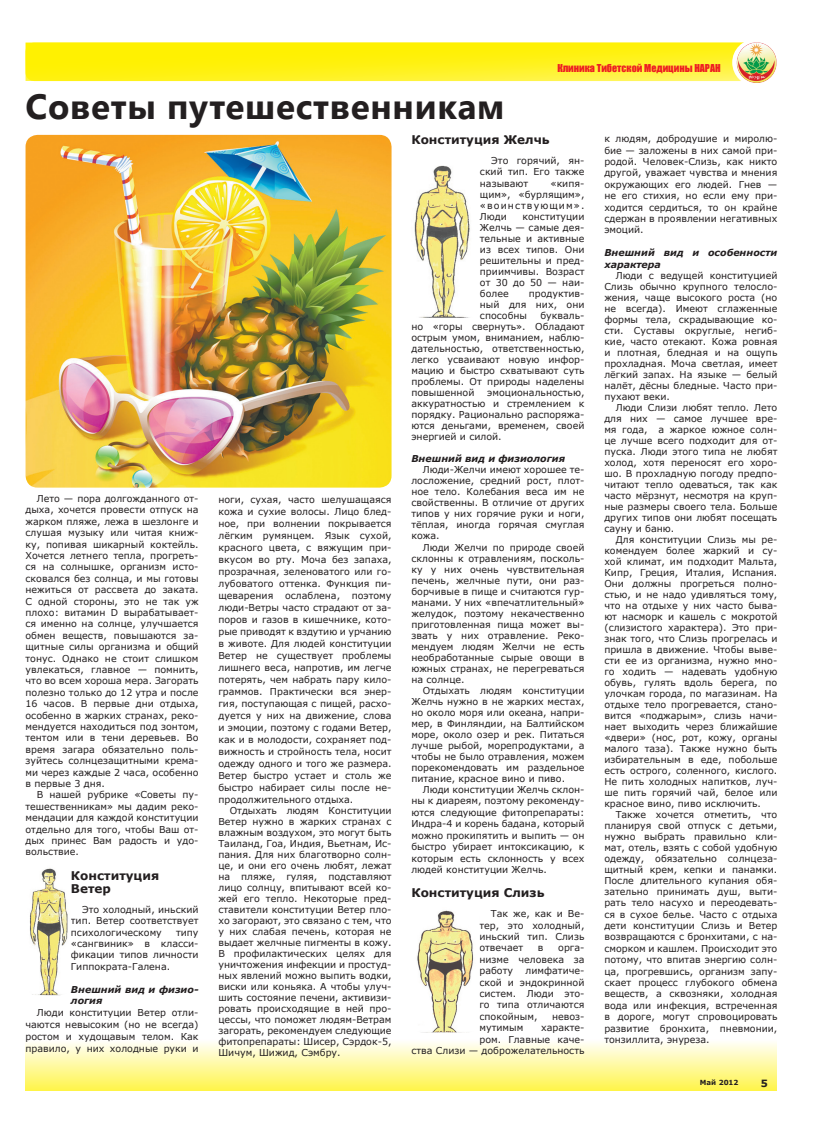
<style>
.page{position:relative;width:820px;height:1134px;background:#fff}
.page>*{position:absolute;margin:0;border:0;box-sizing:border-box;transform-origin:0 0}
.t1{font:700 35px "Segoe UI";letter-spacing:.02em;color:#231f20}
.t2{font:700 12px/13px "Verdana";color:#231f20}
.t3{font:10px "Impact";color:#ee1d23}
.t4{font:700 10px "Verdana";color:#231f20}
.t5{font:9.5px/11px "Verdana";color:#231f20;text-align:justify}
.t6{font:italic 700 9.5px/11.4px "Verdana";color:#231f20}
.t7{font:700 7px "Verdana";color:#231f20}
</style>
<div class="page">
<div style="left:26px;top:1039px;width:751px;height:52px;background:linear-gradient(to bottom,#fff,#fff54c)"></div>
<svg style="left:26px;top:43px;width:710px;height:38px"></svg>
<svg style="left:732px;top:39px;width:46px;height:47px"></svg>
<img style="left:736px;top:43px;width:40px;height:39px">
<img style="left:417px;top:910px;width:57px;height:122px">
<img style="left:29px;top:868px;width:39px;height:127px">
<img style="left:414px;top:165px;width:56px;height:153px">
<img style="left:26px;top:135px;width:365px;height:353px">
<h1 class="t1" style="left:26px;top:82px;width:480px">Советы путешественникам</h1>
<p class="t3" style="left:557px;top:61px;width:165px">Клиника Тибетской Медицины НАРАН</p>
<p class="t5" style="left:26px;top:493px;width:174px;line-height:11.4px;text-indent:11px">Лето — пора долгожданного от&shy;дыха, хочется провести отпуск на жарком пляже, лежа в шезлонге и слушая музыку или читая книж&shy;ку, попивая шикарный коктейль.<br>Хочется летнего тепла, прогреть&shy;ся на солнышке, организм исто&shy;сковался без солнца, и мы готовы нежиться от рассвета до заката.<br>С одной стороны, это не так уж плохо: витамин D вырабатывает&shy;ся именно на солнце, улучшается обмен веществ, повышаются за&shy;щитные силы организма и общий тонус. Однако не стоит слишком увлекаться, главное — помнить, что во всем хороша мера. Загорать полезно только до 12 утра и после 16 часов. В первые дни отдыха, особенно в жарких странах, реко&shy;мендуется находиться под зонтом, тентом или в тени деревьев. Во время загара обязательно поль&shy;зуйтесь солнцезащитными крема&shy;ми через каждые 2 часа, особенно в первые 3 дня.</p>
<p class="t5" style="left:26px;top:789px;width:174px;line-height:11.4px;text-indent:11px">В нашей рубрике «Советы пу&shy;тешественникам» мы дадим реко&shy;мендации для каждой конституции отдельно для того, чтобы Ваш от&shy;дых принес Вам радость и удо&shy;вольствие.</p>
<p class="t2" style="left:71px;top:869px;width:90px">Конституция<br>Ветер</p>
<p class="t5" style="left:71px;top:903px;width:129px;line-height:11.4px;text-indent:11px">Это холодный, иньский тип. Ветер соответствует психологическому</p>
<p class="t5" style="left:71px;top:926px;width:129px;line-height:11.4px;text-indent:105px">типу «сангвиник» в класси&shy;фикации типов личности Гиппократа-Галена.</p>
<p class="t6" style="left:71px;top:983px;width:129px">Внешний вид и физио&shy;логия</p>
<p class="t5" style="left:25px;top:1006px;width:174px;line-height:12px;text-indent:11px">Люди конституции Ветер отли&shy;чаются невысоким (но не всегда) ростом и худощавым телом. Как правило, у них холодные руки и</p>
<p class="t5" style="left:218px;top:493px;width:174px;line-height:12px">ноги, сухая, часто шелушащаяся кожа и сухие волосы. Лицо блед&shy;ное, при волнении покрывается лёгким румянцем. Язык сухой, красного цвета, с вяжущим при&shy;вкусом во рту. Моча без запаха, прозрачная, зеленоватого или го&shy;лубоватого оттенка. Функция пи&shy;щеварения ослаблена, поэтому люди-Ветры часто страдают от за&shy;поров и газов в кишечнике, кото&shy;рые приводят к вздутию и урчанию в животе. Для людей конституции Ветер не существует проблемы лишнего веса, напротив, им легче потерять, чем набрать пару кило&shy;граммов. Практически вся энер&shy;гия, поступающая с пищей, расхо&shy;дуется у них на движение, слова и эмоции, поэтому с годами Ветер, как и в молодости, сохраняет под&shy;вижность и стройность тела, носит одежду одного и того же размера.<br>Ветер быстро устает и столь же быстро набирает силы после не&shy;продолжительного отдыха.</p>
<p class="t5" style="left:218px;top:805px;width:174px;text-indent:11px">Отдыхать людям Конституции Ветер нужно в жарких странах с влажным воздухом, это могут быть Таиланд, Гоа, Индия, Вьетнам, Ис&shy;пания. Для них благотворно солн&shy;це, и они его очень любят, лежат на пляже, гуляя, подставляют лицо солнцу, впитывают всей ко&shy;жей его тепло. Некоторые пред&shy;ставители конституции Ветер пло&shy;хо загорают, это связано с тем, что у них слабая печень, которая не выдает желчные пигменты в кожу.<br>В профилактических целях для уничтожения инфекции и простуд&shy;ных явлений можно выпить водки, виски или коньяка. А чтобы улуч&shy;шить состояние печени, активизи&shy;ровать происходящие в ней про&shy;цессы, что поможет людям-Ветрам загорать, рекомендуем следующие фитопрепараты: Шисер, Сэрдок-5, Шичум, Шижид, Сэмбру.</p>
<p class="t2" style="left:411px;top:133px;width:140px">Конституция Желчь</p>
<p class="t5" style="left:479px;top:155px;width:106px;line-height:11.4px;text-indent:11px">Это горячий, ян&shy;ский тип. Его также называют</p>
<p class="t5" style="left:479px;top:178px;width:106px;text-indent:71px">«кипя&shy;щим», «бурлящим», «воинствующим».<br>Люди</p>
<p class="t5" style="left:479px;top:211px;width:106px;text-indent:43px">конституции Желчь — самые дея&shy;тельные и активные из всех типов. Они решительны и пред&shy;приимчивы. Возраст от 30 до 50 — наи&shy;более</p>
<p class="t5" style="left:479px;top:288px;width:106px;text-indent:49px">продуктив&shy;ный для них, они способны</p>
<p class="t5" style="left:411px;top:310px;width:174px;text-indent:129px">букваль&shy;но «горы свернуть». Обладают острым умом, вниманием, наблю&shy;дательностью, ответственностью, легко усваивают новую инфор&shy;мацию и быстро схватывают суть проблемы. От природы наделены повышенной</p>
<p class="t5" style="left:411px;top:387px;width:174px;text-indent:76px">эмоциональностью, аккуратностью и стремлением к порядку. Рационально распоряжа&shy;ются деньгами, временем, своей энергией и силой.</p>
<p class="t6" style="left:411px;top:453px;width:155px">Внешний вид и физиология</p>
<p class="t5" style="left:411px;top:464px;width:174px;text-indent:11px">Люди-Желчи имеют хорошее те&shy;лосложение, средний рост, плот&shy;ное тело. Колебания веса им не свойственны. В отличие от других типов у них горячие руки и ноги, тёплая, иногда горячая смуглая кожа.</p>
<p class="t5" style="left:411px;top:542px;width:174px;text-indent:11px">Люди Желчи по природе своей склонны к отравлениям, посколь&shy;ку у них очень чувствительная печень, желчные пути, они раз&shy;борчивые в пище и считаются гур&shy;манами. У них «впечатлительный» желудок, поэтому некачественно приготовленная пища может вы&shy;звать у них отравление. Реко&shy;мендуем людям Желчи не есть необработанные сырые овощи в южных странах, не перегреваться на солнце.</p>
<p class="t5" style="left:411px;top:685px;width:174px;text-indent:11px">Отдыхать людям конституции Желчь нужно в не жарких местах, но около моря или океана, напри&shy;мер, в Финляндии, на Балтийском море, около озер и рек. Питаться лучше рыбой, морепродуктами, а чтобы не было отравления, можем порекомендовать им раздельное питание, красное вино и пиво.</p>
<p class="t5" style="left:411px;top:784px;width:174px;line-height:11.4px;text-indent:11px">Люди конституции Желчь склон&shy;ны к диареям, поэтому рекоменду&shy;ются следующие фитопрепараты:<br>Индра-4 и корень бадана, который можно прокипятить и выпить — он быстро убирает интоксикацию, к которым есть склонность у всех людей конституции Желчь.</p>
<p class="t2" style="left:411px;top:886px;width:134px">Конституция Слизь</p>
<p class="t5" style="left:479px;top:908px;width:106px;line-height:11.4px;text-indent:11px">Так же, как и Ве&shy;тер, это холодный, иньский тип. Слизь отвечает</p>
<p class="t5" style="left:479px;top:942px;width:106px;line-height:11.4px;text-indent:79px">орга&shy;низме человека за работу</p>
<p class="t5" style="left:537px;top:942px;width:7px">в</p>
<p class="t5" style="left:479px;top:965px;width:106px;line-height:11.4px;text-indent:46px">лимфатиче&shy;ской и эндокринной систем. Люди это&shy;го типа отличаются спокойным,</p>
<p class="t5" style="left:552px;top:1011px;width:34px">невоз-</p>
<p class="t5" style="left:411px;top:1022px;width:174px;line-height:11.4px;text-align:right">характе-<br>ром. Главные каче-<br>ства Слизи — доброжелательность</p>
<p class="t5" style="left:479px;top:1022px;width:45px">мутимым</p>
<p class="t5" style="left:604px;top:133px;width:174px;line-height:11.4px">к людям, добродушие и миролю&shy;бие — заложены в них самой при&shy;родой. Человек-Слизь, как никто другой, уважает чувства и мнения окружающих его людей. Гнев — не его стихия, но если ему при&shy;ходится сердиться, то он крайне сдержан в проявлении негативных эмоций.</p>
<p class="t6" style="left:604px;top:247px;width:174px">Внешний вид и особенности характера</p>
<p class="t5" style="left:604px;top:269px;width:174px;text-indent:11px">Люди с ведущей конституцией Слизь обычно крупного телосло&shy;жения, чаще высокого роста (но не всегда). Имеют сглаженные формы тела, скрадывающие ко&shy;сти. Суставы округлые, негиб&shy;кие, часто отекают. Кожа ровная и плотная, бледная и на ощупь прохладная. Моча светлая, имеет лёгкий запах. На языке — белый налёт, дёсны бледные. Часто при&shy;пухают веки.</p>
<p class="t5" style="left:604px;top:401px;width:174px;text-indent:11px">Люди Слизи любят тепло. Лето для них — самое лучшее вре&shy;мя года, а жаркое южное солн&shy;це лучше всего подходит для от&shy;пуска. Люди этого типа не любят холод, хотя переносят его хоро&shy;шо. В прохладную погоду предпо&shy;читают тепло одеваться, так как часто мёрзнут, несмотря на круп&shy;ные размеры своего тела. Больше других типов они любят посещать сауну и баню.</p>
<p class="t5" style="left:604px;top:534px;width:174px;text-indent:11px">Для конституции Слизь мы ре&shy;комендуем более жаркий и су&shy;хой климат, им подходит Мальта, Кипр, Греция, Италия, Испания.<br>Они должны прогреться полно&shy;стью, и не надо удивляться тому, что на отдыхе у них часто быва&shy;ют насморк и кашель с мокротой (слизистого характера). Это при&shy;знак того, что Слизь прогрелась и пришла в движение. Чтобы выве&shy;сти ее из организма, нужно мно&shy;го ходить — надевать удобную обувь, гулять вдоль берега, по улочкам города, по магазинам. На отдыхе тело прогревается, стано&shy;вится «поджарым», слизь начи&shy;нает выходить через ближайшие «двери» (нос, рот, кожу, органы малого таза). Также нужно быть избирательным в еде, побольше есть острого, соленного, кислого.<br>Не пить холодных напитков, луч&shy;ше пить горячий чай, белое или красное вино, пиво исключить.</p>
<p class="t5" style="left:604px;top:809px;width:174px;text-indent:11px">Также хочется отметить, что планируя свой отпуск с детьми, нужно выбрать правильно кли&shy;мат, отель, взять с собой удобную одежду, обязательно солнцеза&shy;щитный крем, кепки и панамки.<br>После длительного купания обя&shy;зательно принимать душ, выти&shy;рать тело насухо и переодевать&shy;ся в сухое белье. Часто с отдыха дети конституции Слизь и Ветер возвращаются с бронхитами, с на&shy;сморком и кашлем. Происходит это потому, что впитав энергию солн&shy;ца, прогревшись, организм запу&shy;скает процесс глубокого обмена веществ, а сквозняки, холодная вода или инфекция, встреченная в дороге, могут спровоцировать развитие бронхита, пневмонии, тонзиллита, энуреза.</p>
<p class="t7" style="left:699px;top:1078px;width:40px">Май 2012</p>
<p class="t4" style="left:760px;top:1076px;width:9px">5</p>
</div>
